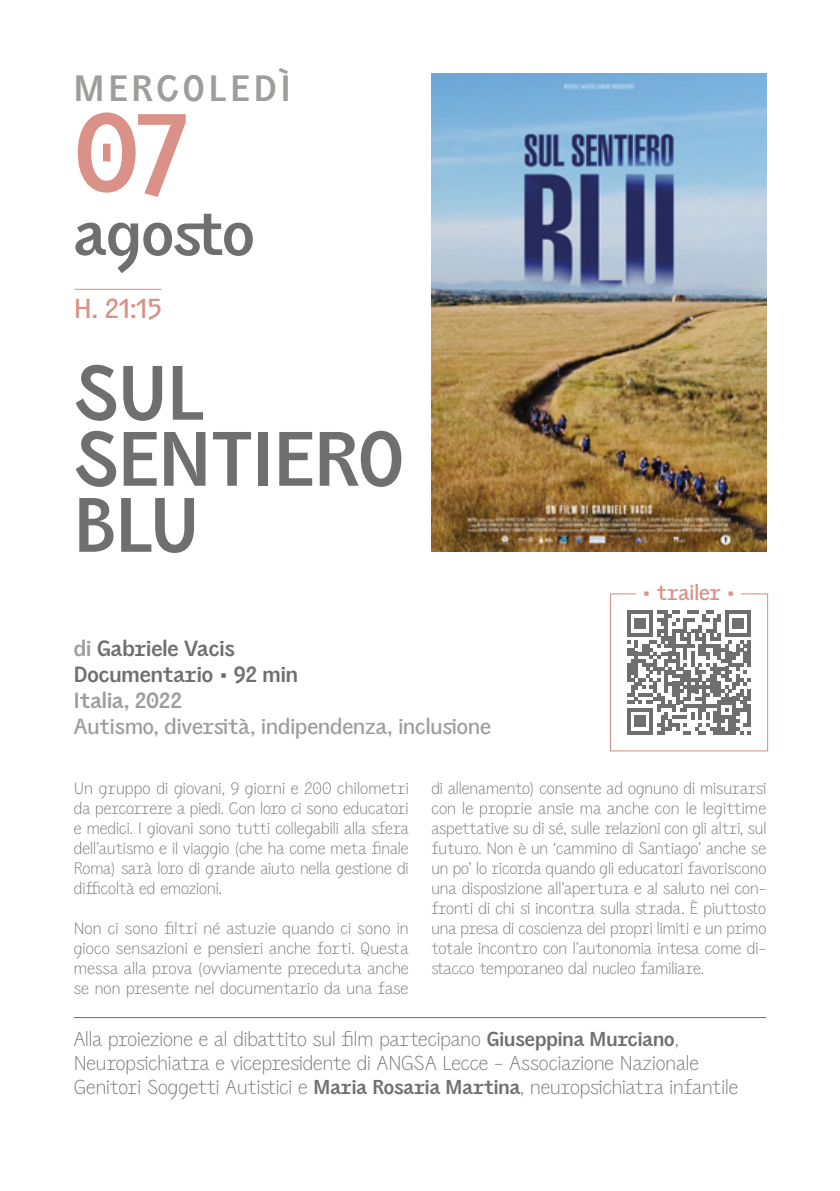
<style>
.page{position:relative;width:840px;height:1191px;background:#fff}
.page>*{position:absolute;margin:0;border:0;box-sizing:border-box;transform-origin:0 0}
.t1{font:600 120px "PP Air";color:#da9187}
.t2{font:600 84px/66px "PP Air";color:#706f6f}
.t3{font:600 68px "PP Air";color:#706f6f}
.t4{font:600 40px "PP Air";letter-spacing:.1em;color:#9d9d9c}
.t5{font:500 30px "PP Air";color:#da9187}
.t6{font:500 24px "PP Air";color:#9d9d9c}
.t7{font:600 24px/26px "PP Air";color:#706f6f}
.t8{font:600 24px "PP Air";color:#9d9d9c}
.t9{font:500 23.6px "PP Air";color:#da9187}
.t10{font:200 22px/24px "PP Air";color:#706f6f}
.t11{font:200 18px/20px "PP Air";color:#706f6f;text-align:justify}
.s1{color:#9d9d9c}
.s2{font-weight:600}
</style>
<div class="page">
<img style="left:431px;top:74px;width:334px;height:478px">
<hr style="left:74px;top:1017px;width:691px;height:1px;background:#706f6f">
<svg style="left:627px;top:610px;width:123px;height:124px"></svg>
<div style="left:609px;top:593px;width:158px;height:158px;border:1px solid #da9187"></div>
<div style="left:636px;top:584px;width:104px;height:16px;background:#fff"></div>
<hr style="left:74px;top:289px;width:87px;height:1px;background:#da9187">
<h3 class="t4" style="left:74px;top:66px;width:218px">MERCOLEDÌ</h3>
<h1 class="t1" style="left:74px;top:85px;width:117px">07</h1>
<h3 class="t3" style="left:74px;top:195px;width:182px">agosto</h3>
<h3 class="t5" style="left:74px;top:292px;width:89px">H. 21:15</h3>
<h2 class="t2" style="left:74px;top:362px;width:331px">SUL<br>SENTIERO<br>BLU</h2>
<h3 class="t7" style="left:74px;top:636px;width:226px"><span class="s1">di</span> Gabriele Vacis<br>Documentario • 92 min</h3>
<h3 class="t8" style="left:74px;top:687px;width:109px">Italia, 2022</h3>
<h3 class="t6" style="left:74px;top:713px;width:418px">Autismo, diversità, indipendenza, inclusione</h3>
<h3 class="t9" style="left:642px;top:580px;width:95px">• trailer •</h3>
<p class="t11" style="left:74px;top:778px;width:336px">Un gruppo di giovani, 9 giorni e 200 chilometri da percorrere a piedi. Con loro ci sono educatori e medici. I giovani sono tutti collegabili alla sfera dell’autismo e il viaggio (che ha come meta finale Roma) sarà loro di grande aiuto nella gestione di difficoltà ed emozioni.</p>
<p class="t11" style="left:74px;top:918px;width:336px">Non ci sono filtri né astuzie quando ci sono in gioco sensazioni e pensieri anche forti. Questa messa alla prova (ovviamente preceduta anche se non presente nel documentario da una fase</p>
<p class="t11" style="left:431px;top:778px;width:336px">di allenamento) consente ad ognuno di misurarsi con le proprie ansie ma anche con le legittime aspettative su di sé, sulle relazioni con gli altri, sul futuro. Non è un ‘cammino di Santiago’ anche se un po’ lo ricorda quando gli educatori favoriscono una disposizione all’apertura e al saluto nei con&shy;fronti di chi si incontra sulla strada. È piuttosto una presa di coscienza dei propri limiti e un primo totale incontro con l’autonomia intesa come di&shy;stacco temporaneo dal nucleo familiare.</p>
<p class="t10" style="left:74px;top:1028px;width:665px">Alla proiezione e al dibattito sul film partecipano <span class="s2">Giuseppina Murciano</span>,<br>Neuropsichiatra e vicepresidente di ANGSA Lecce - Associazione Nazionale<br>Genitori Soggetti Autistici e <span class="s2">Maria Rosaria Martina</span>, neuropsichiatra infantile</p>
</div>
